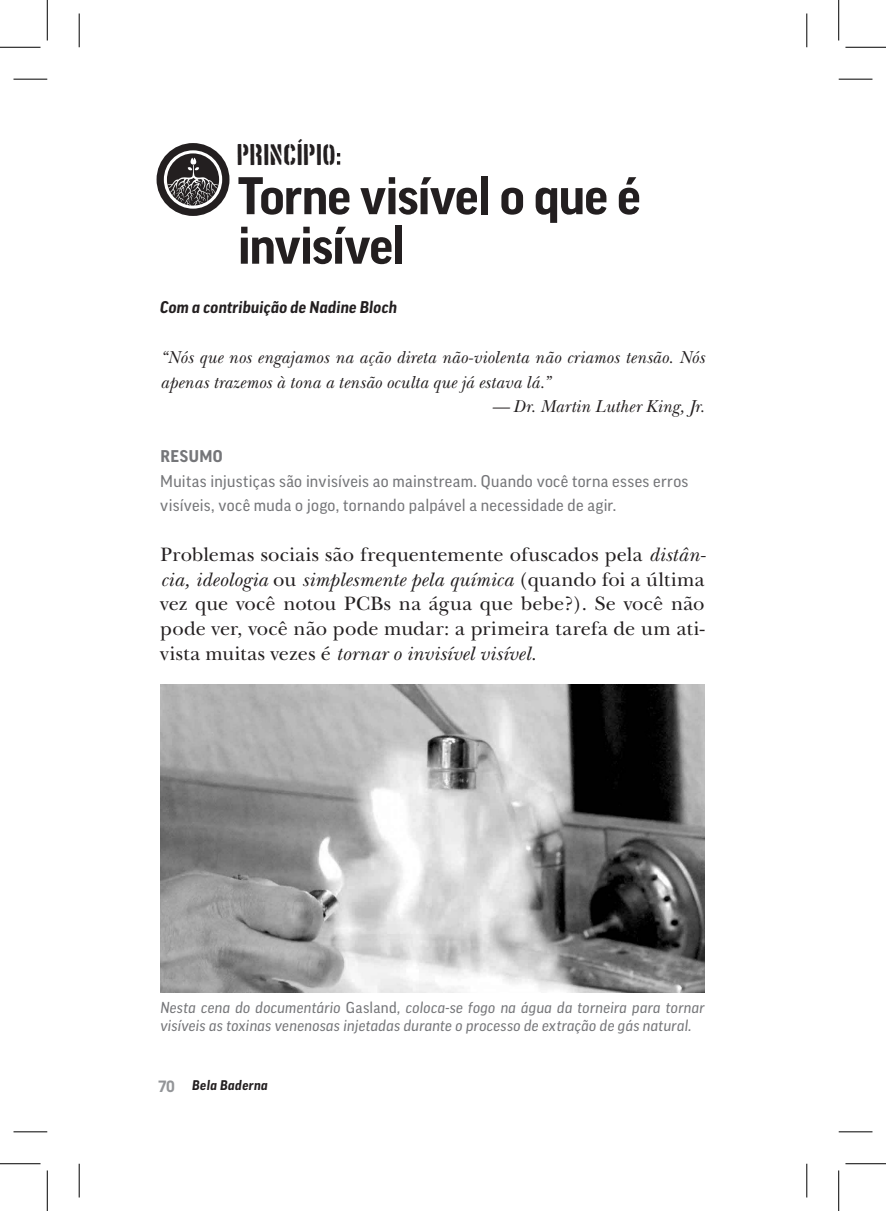
<style>
.page{position:relative;width:886px;height:1211px;background:#fff}
.page>*{position:absolute;margin:0;border:0;box-sizing:border-box;transform-origin:0 0}
.t1{font:700 51.07px/49.5px "Good OT";letter-spacing:-.02em;color:#231f20}
.t2{font:23.62px "Boston Traffic GUI";letter-spacing:.005em;color:#231f20}
.t3{font:20.25px/24.8px "New Baskerville";letter-spacing:.01em;color:#231f20;text-align:justify}
.t4{font:italic 18px/24.8px "New Baskerville";letter-spacing:.01em;color:#231f20;scale:.96 1}
.t5{font:16.43px/24.8px "Good OT";letter-spacing:.02em;color:#757679}
.t6{font:italic 700 16.43px "Good OT";letter-spacing:.015em;color:#231f20}
.t7{font:700 16.43px "Good OT";letter-spacing:.035em;color:#757679}
.t8{font:italic 15.3px/18px "Good OT";letter-spacing:.015em;color:#757679}
.t9{font:italic 700 13.5px "Good OT";letter-spacing:.03em;color:#231f20}
.s1{font-style:italic}
.s2{font-style:normal}
.s3{font-style:normal;font-size:15.75px;color:#939598}
</style>
<div class="page">
<svg style="left:337px;top:153px;width:3px;height:12px"></svg>
<div style="left:156px;top:143px;width:73px;height:73px;background:#231f20;border-radius:50%"></div>
<svg style="left:164px;top:150px;width:58px;height:59px"></svg>
<img style="left:160px;top:684px;width:544px;height:308px">
<hr style="left:14px;top:79px;width:33px;height:1px;background:#000">
<hr style="left:838px;top:79px;width:34px;height:1px;background:#000">
<hr style="left:14px;top:1131px;width:33px;height:1px;background:#000">
<hr style="left:838px;top:1131px;width:34px;height:1px;background:#000">
<hr style="left:79px;top:14px;width:1px;height:33px;background:#000">
<hr style="left:79px;top:1163px;width:1px;height:34px;background:#000">
<hr style="left:806px;top:14px;width:1px;height:33px;background:#000">
<hr style="left:806px;top:1163px;width:1px;height:34px;background:#000">
<hr style="left:0;top:47px;width:40px;height:1px;background:#000">
<hr style="left:845px;top:47px;width:40px;height:1px;background:#000">
<hr style="left:0;top:1163px;width:40px;height:1px;background:#000">
<hr style="left:845px;top:1163px;width:40px;height:1px;background:#000">
<hr style="left:47px;top:0;width:1px;height:40px;background:#000">
<hr style="left:47px;top:1170px;width:1px;height:41px;background:#000">
<hr style="left:838px;top:0;width:1px;height:40px;background:#000">
<hr style="left:838px;top:1170px;width:1px;height:41px;background:#000">
<p class="t2" style="left:238px;top:139px;width:101px">PRINCÍPIO</p>
<h1 class="t1" style="left:238px;top:171px;width:404px">Torne visível o que é invisível</h1>
<p class="t6" style="left:160px;top:298px;width:238px">Com a contribuição de Nadine Bloch</p>
<p class="t4" style="left:160px;top:345px;width:568px">“Nós que nos engajamos na ação direta não-violenta não criamos tensão. Nós apenas trazemos à tona a tensão oculta que já estava lá.”</p>
<p class="t4" style="left:491px;top:394px;width:223px">— Dr. Martin Luther King, Jr.</p>
<p class="t7" style="left:160px;top:447px;width:64px">RESUMO</p>
<p class="t5" style="left:160px;top:468px;width:529px">Muitas injustiças são invisíveis ao mainstream. Quando você torna esses erros visíveis, você muda o jogo, tornando palpável a necessidade de agir.</p>
<p class="t3" style="left:160px;top:542px;width:547px">Problemas sociais são frequentemente ofuscados pela <span class="s1">distân&shy;cia, ideologia</span> ou <span class="s1">simplesmente pela química</span> (quando foi a última vez que você notou PCBs na água que bebe?). Se você não pode ver, você não pode mudar: a primeira tarefa de um ati&shy;vista muitas vezes é <span class="s1">tornar o invisível visível.</span></p>
<p class="t8" style="left:160px;top:998px;width:545px">Nesta cena do documentário <span class="s2">Gasland</span>, coloca-se fogo na água da torneira para tornar visíveis as toxinas venenosas injetadas durante o processo de extração de gás natural.</p>
<p class="t9" style="left:158px;top:1077px;width:111px"><span class="s3">70</span> Bela Baderna</p>
</div>
